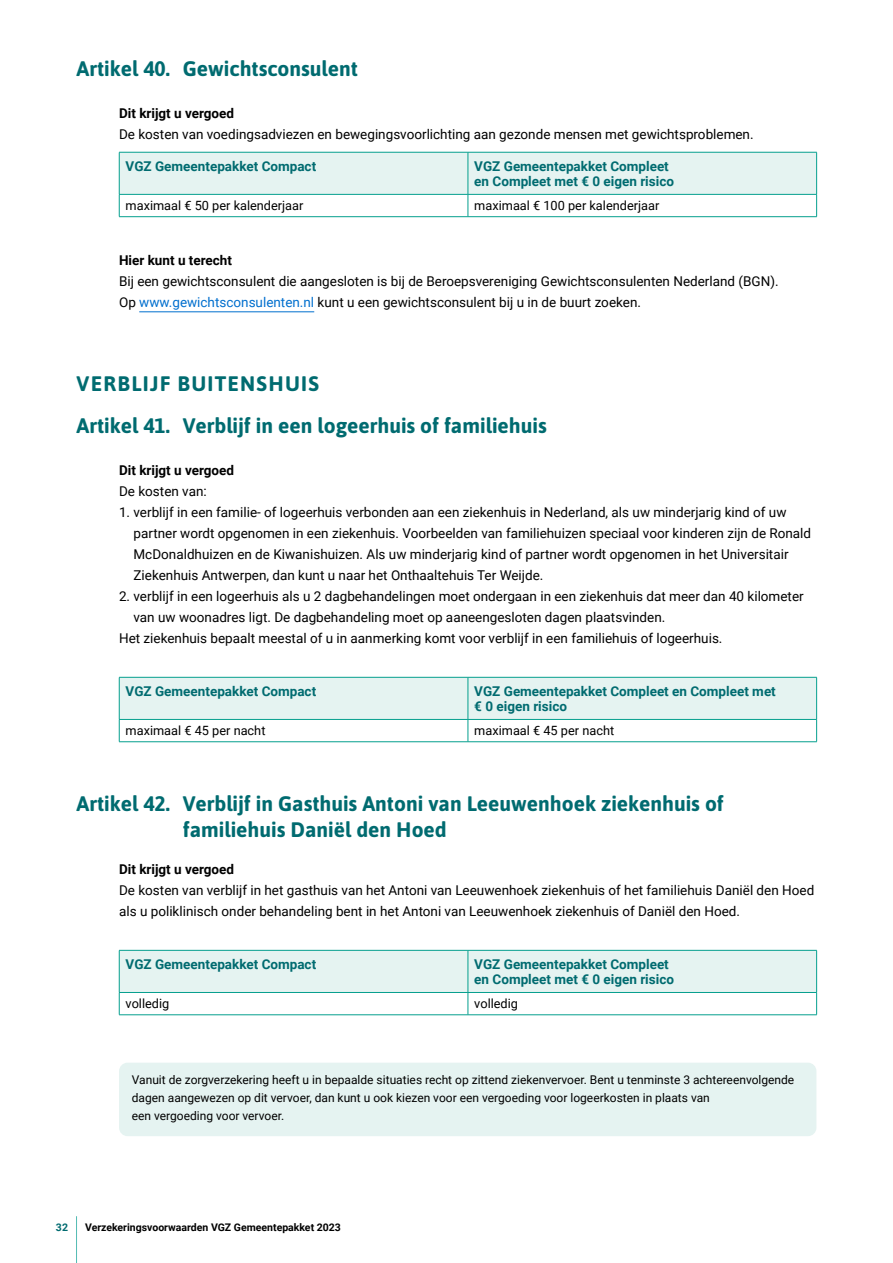
<style>
.page{position:relative;width:893px;height:1263px;background:#fff}
.page>*{position:absolute;margin:0;border:0;box-sizing:border-box;transform-origin:0 0}
.H2_kop_nummer{font:700 21px/25.5px "Asap";color:#006b70}
.H1_zorgrubriek{font:700 21px "Asap";letter-spacing:.06em;color:#006b70}
._0_plat_inspring_10m{font:13.5px/21px "Roboto";color:#000}
.tabel_kop{font:700 13.5px/15px "Roboto";color:#006b70}
.H4_kop{font:700 13.5px "Roboto";color:#000}
.tabel_plat{font:12.75px "Roboto";color:#000}
.kader_totaal{font:12px/18px "Roboto";color:#000}
.t1{font:700 10.5px "Roboto";color:#000}
.t2{font:700 10.5px "Roboto";color:#006b70}
.s1{color:#006fce}
</style>
<div class="page">
<hr style="left:76px;top:1216px;width:1px;height:47px;background:#52bbb3">
<hr style="left:139px;top:312px;width:175px;height:1px;background:#006fce">
<div style="left:119px;top:1063px;width:697px;height:73px;background:#e5f3f1;border-radius:9px"></div>
<hr style="left:119px;top:216px;width:349px;height:1px;background:#059f8e">
<svg style="left:119px;top:153px;width:698px;height:63px"></svg>
<hr style="left:468px;top:216px;width:349px;height:1px;background:#059f8e">
<hr style="left:119px;top:152px;width:349px;height:1px;background:#059f8e">
<hr style="left:119px;top:152px;width:1px;height:42px;background:#059f8e">
<hr style="left:119px;top:194px;width:349px;height:1px;background:#059f8e">
<hr style="left:468px;top:152px;width:349px;height:1px;background:#059f8e">
<hr style="left:468px;top:152px;width:1px;height:42px;background:#059f8e">
<hr style="left:816px;top:152px;width:1px;height:42px;background:#059f8e">
<hr style="left:468px;top:194px;width:349px;height:1px;background:#059f8e">
<hr style="left:119px;top:741px;width:349px;height:1px;background:#059f8e">
<svg style="left:119px;top:677px;width:698px;height:64px"></svg>
<hr style="left:468px;top:741px;width:349px;height:1px;background:#059f8e">
<hr style="left:119px;top:1014px;width:349px;height:1px;background:#059f8e">
<svg style="left:119px;top:950px;width:698px;height:64px"></svg>
<hr style="left:468px;top:1014px;width:349px;height:1px;background:#059f8e">
<h2 class="H2_kop_nummer" style="left:77px;top:55px;width:283px">Artikel 40. Gewichtsconsulent</h2>
<p class="H4_kop" style="left:119px;top:104px;width:117px">Dit krijgt u vergoed</p>
<p class="_0_plat_inspring_10m" style="left:119px;top:123px;width:636px">De kosten van voedingsadviezen en bewegingsvoorlichting aan gezonde mensen met gewichtsproblemen.</p>
<p class="tabel_kop" style="left:126px;top:158px;width:192px">VGZ Gemeentepakket Compact</p>
<p class="tabel_kop" style="left:474px;top:158px;width:201px">VGZ Gemeentepakket Compleet en Compleet met € 0 eigen risico</p>
<p class="tabel_plat" style="left:126px;top:197px;width:179px">maximaal € 50 per kalenderjaar</p>
<p class="tabel_plat" style="left:474px;top:197px;width:186px">maximaal € 100 per kalenderjaar</p>
<p class="H4_kop" style="left:119px;top:251px;width:114px">Hier kunt u terecht</p>
<p class="_0_plat_inspring_10m" style="left:119px;top:270px;width:661px">Bij een gewichtsconsulent die aangesloten is bij de Beroepsvereniging Gewichtsconsulenten Nederland (BGN).</p>
<p class="_0_plat_inspring_10m" style="left:119px;top:291px;width:523px">Op <span class="s1">www.gewichtsconsulenten.nl</span> kunt u een gewichtsconsulent bij u in de buurt zoeken.</p>
<p class="H1_zorgrubriek" style="left:77px;top:369px;width:244px">VERBLIJF BUITENSHUIS</p>
<h2 class="H2_kop_nummer" style="left:77px;top:412px;width:472px">Artikel 41. Verblijf in een logeerhuis of familiehuis</h2>
<p class="H4_kop" style="left:119px;top:461px;width:117px">Dit krijgt u vergoed</p>
<p class="_0_plat_inspring_10m" style="left:119px;top:480px;width:89px">De kosten van:</p>
<p class="_0_plat_inspring_10m" style="left:134px;top:501px;width:679px;text-indent:-14px">1. verblijf in een familie- of logeerhuis verbonden aan een ziekenhuis in Nederland, als uw minderjarig kind of uw partner wordt opgenomen in een ziekenhuis. Voorbeelden van familiehuizen speciaal voor kinderen zijn de Ronald McDonaldhuizen en de Kiwanishuizen. Als uw minderjarig kind of partner wordt opgenomen in het Universitair Ziekenhuis Antwerpen, dan kunt u naar het Onthaaltehuis Ter Weijde.</p>
<p class="_0_plat_inspring_10m" style="left:134px;top:585px;width:672px;text-indent:-14px">2. verblijf in een logeerhuis als u 2 dagbehandelingen moet ondergaan in een ziekenhuis dat meer dan 40 kilometer van uw woonadres ligt. De dagbehandeling moet op aaneengesloten dagen plaatsvinden.</p>
<p class="_0_plat_inspring_10m" style="left:119px;top:627px;width:605px">Het ziekenhuis bepaalt meestal of u in aanmerking komt voor verblijf in een familiehuis of logeerhuis.</p>
<p class="tabel_kop" style="left:126px;top:683px;width:192px">VGZ Gemeentepakket Compact</p>
<p class="tabel_kop" style="left:474px;top:683px;width:303px">VGZ Gemeentepakket Compleet en Compleet met € 0 eigen risico</p>
<p class="tabel_plat" style="left:126px;top:722px;width:141px">maximaal € 45 per nacht</p>
<p class="tabel_plat" style="left:474px;top:722px;width:141px">maximaal € 45 per nacht</p>
<h2 class="H2_kop_nummer" style="left:183px;top:790px;width:542px;text-indent:-106px">Artikel 42. Verblijf in Gasthuis Antoni van Leeuwenhoek ziekenhuis of familiehuis Daniël den Hoed</h2>
<p class="H4_kop" style="left:119px;top:860px;width:117px">Dit krijgt u vergoed</p>
<p class="_0_plat_inspring_10m" style="left:119px;top:879px;width:697px">De kosten van verblijf in het gasthuis van het Antoni van Leeuwenhoek ziekenhuis of het familiehuis Daniël den Hoed als u poliklinisch onder behandeling bent in het Antoni van Leeuwenhoek ziekenhuis of Daniël den Hoed.</p>
<p class="tabel_kop" style="left:126px;top:956px;width:192px">VGZ Gemeentepakket Compact</p>
<p class="tabel_kop" style="left:474px;top:956px;width:201px">VGZ Gemeentepakket Compleet en Compleet met € 0 eigen risico</p>
<p class="tabel_plat" style="left:126px;top:995px;width:45px">volledig</p>
<p class="tabel_plat" style="left:474px;top:995px;width:45px">volledig</p>
<p class="kader_totaal" style="left:132px;top:1071px;width:664px">Vanuit de zorgverzekering heeft u in bepaalde situaties recht op zittend ziekenvervoer. Bent u tenminste 3 achtereenvolgende dagen aangewezen op dit vervoer, dan kunt u ook kiezen voor een vergoeding voor logeerkosten in plaats van<br>een vergoeding voor vervoer.</p>
<p class="t2" style="left:56px;top:1220px;width:14px">32</p>
<p class="t1" style="left:85px;top:1220px;width:257px">Verzekeringsvoorwaarden VGZ Gemeentepakket 2023</p>
</div>
